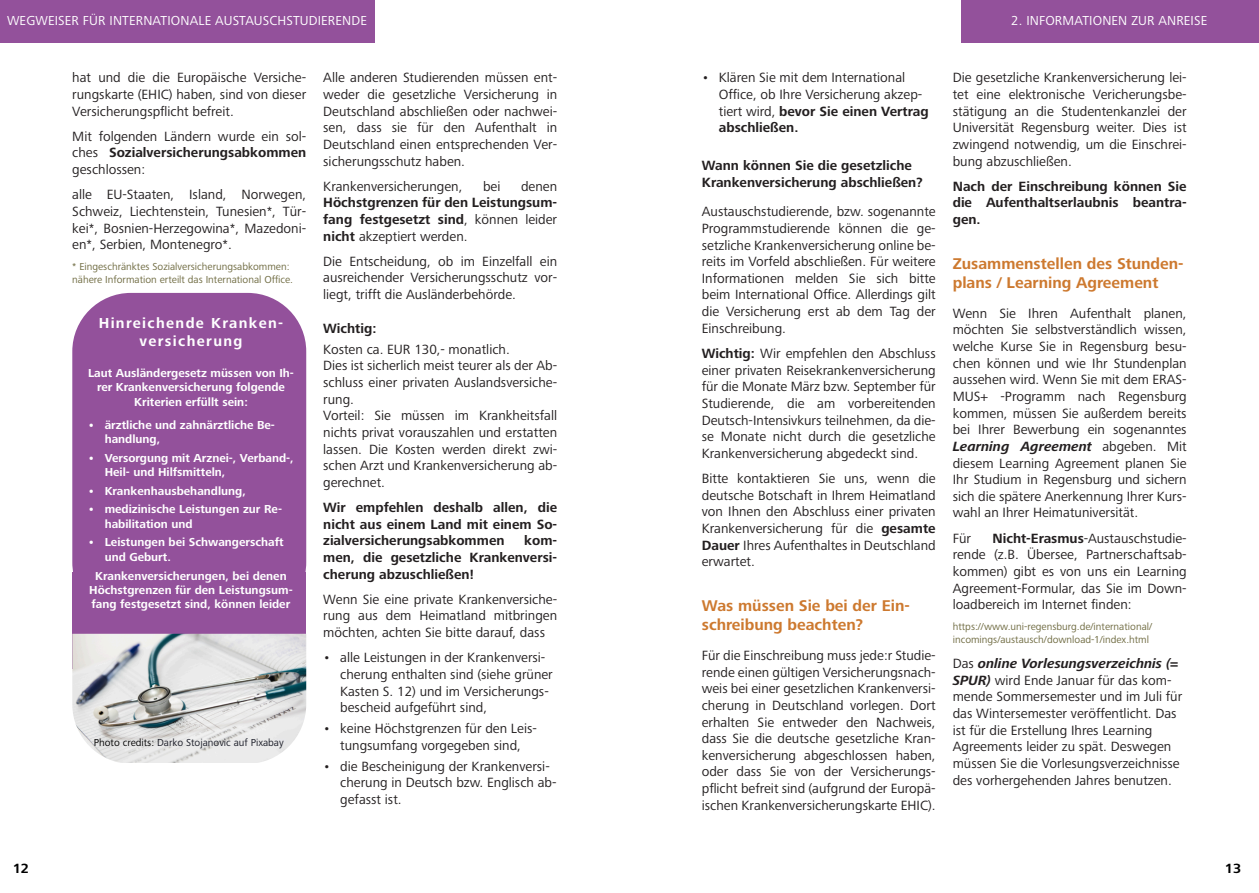
<style>
.page{position:relative;width:1259px;height:893px;background:#fff}
.page>*{position:absolute;margin:0;border:0;box-sizing:border-box;transform-origin:0 0}
.t1{font:700 16.2px/19.4px "Frutiger Next LTW1 G";color:#cd792f}
.t2{font:700 15px/18px "Frutiger Next LTW1 G";letter-spacing:.09em;color:#fff;text-align:center}
.t3{font:13.8px/16.6px "Frutiger Next LTW1 G";color:#231f20;text-align:justify}
.t4{font:700 13.8px/16.6px "Frutiger Next LTW1 G";color:#231f20;text-align:justify}
.t5{font:700 13.8px "Frutiger Next LTW1 G";color:#000}
.t6{font:13.5px "Frutiger Next LTW1 G";letter-spacing:.01em;color:#fff}
.t7{font:700 12px/14.4px "Frutiger Next LTW1 G";color:#fff}
.t8{font:10.5px/12.6px "Frutiger Next LTW1 G";color:#6e6a40}
.t9{font:10.5px "Frutiger Next LTW1 G";color:#191b26}
.s1{font-weight:700}
.s2{color:#000}
.s3{font-weight:400}
.s4{font-weight:700;font-style:italic}
</style>
<div class="page">
<div style="left:72px;top:573px;width:234px;height:96px;background:#93519b"></div>
<div style="left:72px;top:293px;width:234px;height:328px;background:#93519b;border-radius:58px"></div>
<img style="left:72px;top:634px;width:234px;height:128px">
<div style="left:0;top:0;width:374px;height:43px;background:#93519b"></div>
<div style="left:961px;top:0;width:298px;height:43px;background:#93519b"></div>
<p class="t6" style="left:7px;top:15px;width:361px">WEGWEISER FÜR INTERNATIONALE AUSTAUSCHSTUDIERENDE</p>
<p class="t6" style="left:1011px;top:16px;width:197px">2. INFORMATIONEN ZUR ANREISE</p>
<p class="t3" style="left:72px;top:71px;width:235px">hat und die die Europäische Versiche&shy;rungskarte (EHIC) haben, sind von dieser Versicherungspflicht befreit.</p>
<p class="t3" style="left:72px;top:129px;width:235px">Mit folgenden Ländern wurde ein sol&shy;ches <span class="s1">Sozialversicherungsabkommen </span>geschlossen:</p>
<p class="t3" style="left:72px;top:188px;width:235px">alle EU-Staaten, Island, Norwegen, Schweiz, Liechtenstein, Tunesien*, Tür&shy;kei*, Bosnien-Herzegowina*, Mazedoni&shy;en*, Serbien, Montenegro*.</p>
<p class="t8" style="left:72px;top:262px;width:222px">* Eingeschränktes Sozialversicherungsabkommen: nähere Information erteilt das International Office.</p>
<p class="t2" style="left:99px;top:315px;width:186px">Hinreichende Kranken&shy;versicherung</p>
<p class="t7" style="left:88px;top:367px;width:207px;text-align:center">Laut Ausländergesetz müssen von Ih&shy;rer Krankenversicherung folgende<br>Kriterien erfüllt sein:</p>
<p class="t7" style="left:105px;top:419px;width:172px;text-indent:-17px">• ärztliche und zahnärztliche Be&shy;handlung,</p>
<p class="t7" style="left:105px;top:452px;width:191px;text-indent:-17px">• Versorgung mit Arznei-, Verband-,<br>Heil- und Hilfsmitteln,</p>
<p class="t7" style="left:88px;top:485px;width:160px">• Krankenhausbehandlung,</p>
<p class="t7" style="left:105px;top:504px;width:179px;text-indent:-17px">• medizinische Leistungen zur Re&shy;habilitation und</p>
<p class="t7" style="left:105px;top:537px;width:181px;text-indent:-17px">• Leistungen bei Schwangerschaft und Geburt.</p>
<p class="t7" style="left:89px;top:570px;width:205px;text-align:center">Krankenversicherungen, bei denen<br>Höchstgrenzen für den Leistungsum&shy;fang festgesetzt sind, können leider</p>
<p class="t9" style="left:94px;top:739px;width:191px"><span class="s2">Photo credits:</span> Darko Stojanovic auf Pixabay</p>
<p class="t3" style="left:323px;top:71px;width:235px">Alle anderen Studierenden müssen ent&shy;weder die gesetzliche Versicherung in Deutschland abschließen oder nachwei&shy;sen, dass sie für den Aufenthalt in Deutschland einen entsprechenden Ver&shy;sicherungsschutz haben.</p>
<p class="t3" style="left:323px;top:179px;width:141px">Krankenversicherungen,</p>
<p class="t3" style="left:483px;top:179px;width:19px">bei</p>
<p class="t3" style="left:521px;top:179px;width:38px">denen</p>
<p class="t4" style="left:323px;top:196px;width:235px">Höchstgrenzen für den Leistungsum&shy;fang festgesetzt sind<span class="s3">, können leider </span>nicht <span class="s3">akzeptiert werden.</span></p>
<p class="t3" style="left:323px;top:254px;width:235px">Die Entscheidung, ob im Einzelfall ein ausreichender Versicherungsschutz vor&shy;liegt, trifft die Ausländerbehörde.</p>
<p class="t4" style="left:323px;top:321px;width:55px">Wichtig:</p>
<p class="t3" style="left:323px;top:342px;width:235px;text-align:left">Kosten ca. EUR 130,- monatlich.<br>Dies ist sicherlich meist teurer als der Ab&shy;schluss einer privaten Auslandsversiche&shy;rung.<br>Vorteil: Sie müssen im Krankheitsfall nichts privat vorauszahlen und erstatten lassen. Die Kosten werden direkt zwi&shy;schen Arzt und Krankenversicherung ab&shy;gerechnet.</p>
<p class="t4" style="left:323px;top:501px;width:235px">Wir empfehlen deshalb allen, die nicht aus einem Land mit einem So&shy;zialversicherungsabkommen</p>
<p class="t4" style="left:323px;top:534px;width:235px;text-indent:201px">kom&shy;men, die gesetzliche Krankenversi&shy;cherung abzuschließen!</p>
<p class="t3" style="left:323px;top:592px;width:235px">Wenn Sie eine private Krankenversiche&shy;rung aus dem Heimatland mitbringen möchten, achten Sie bitte darauf, dass</p>
<p class="t3" style="left:340px;top:651px;width:214px;text-align:left;text-indent:-17px">• alle Leistungen in der Krankenversi&shy;cherung enthalten sind (siehe grüner Kasten S. 12) und im Versicherungs&shy;bescheid aufgeführt sind,</p>
<p class="t3" style="left:323px;top:722px;width:215px;text-align:center">• keine Höchstgrenzen für den Leis&shy;tungsumfang vorgegeben sind,</p>
<p class="t3" style="left:340px;top:759px;width:218px;text-align:left;text-indent:-17px">• die Bescheinigung der Krankenversi&shy;cherung in Deutsch bzw. Englisch ab&shy;gefasst ist.</p>
<p class="t3" style="left:719px;top:71px;width:211px;text-align:left;text-indent:-17px">• Klären Sie mit dem International<br>Office, ob Ihre Versicherung akzep&shy;tiert wird, <span class="s1">bevor Sie einen Vertrag abschließen.</span></p>
<p class="t4" style="left:702px;top:159px;width:222px">Wann können Sie die gesetzliche<br>Krankenversicherung abschließen?</p>
<p class="t3" style="left:702px;top:205px;width:235px">Austauschstudierende, bzw. sogenannte Programmstudierende können die ge&shy;setzliche Krankenversicherung online be&shy;reits im Vorfeld abschließen. Für weitere Informationen melden Sie sich bitte beim International Office. Allerdings gilt die Versicherung erst ab dem Tag der Einschreibung.</p>
<p class="t3" style="left:702px;top:347px;width:235px"><span class="s1">Wichtig:</span> Wir empfehlen den Abschluss einer privaten Reisekrankenversicherung für die Monate März bzw. September für Studierende, die am vorbereitenden Deutsch-Intensivkurs teilnehmen, da die&shy;se Monate nicht durch die gesetzliche Krankenversicherung abgedeckt sind.</p>
<p class="t3" style="left:702px;top:472px;width:235px">Bitte kontaktieren Sie uns, wenn die deutsche Botschaft in Ihrem Heimatland von Ihnen den Abschluss einer privaten Krankenversicherung für die <span class="s1">gesamte Dauer</span> Ihres Aufenthaltes in Deutschland erwartet.</p>
<p class="t1" style="left:702px;top:598px;width:209px">Was müssen Sie bei der Ein&shy;schreibung beachten?</p>
<p class="t3" style="left:702px;top:648px;width:235px">Für die Einschreibung muss jede:r Studie&shy;rende einen gültigen Versicherungsnach&shy;weis bei einer gesetzlichen Krankenversi&shy;cherung in Deutschland vorlegen. Dort erhalten Sie entweder den Nachweis, dass Sie die deutsche gesetzliche Kran&shy;kenversicherung abgeschlossen haben, oder dass Sie von der Versicherungs&shy;pflicht befreit sind (aufgrund der Europä&shy;ischen Krankenversicherungskarte EHIC).</p>
<p class="t3" style="left:952px;top:71px;width:235px">Die gesetzliche Krankenversicherung lei&shy;tet eine elektronische Vericherungsbe&shy;stätigung an die Studentenkanzlei der Universität Regensburg weiter. Dies ist zwingend notwendig, um die Einschrei&shy;bung abzuschließen.</p>
<p class="t4" style="left:952px;top:179px;width:235px">Nach der Einschreibung können Sie die Aufenthaltserlaubnis beantra&shy;gen.</p>
<p class="t1" style="left:952px;top:256px;width:232px">Zusammenstellen des Stunden&shy;plans / Learning Agreement</p>
<p class="t3" style="left:952px;top:306px;width:235px">Wenn Sie Ihren Aufenthalt planen, möchten Sie selbstverständlich wissen, welche Kurse Sie in Regensburg besu&shy;chen können und wie Ihr Stundenplan aussehen wird. Wenn Sie mit dem ERAS-MUS+ -Programm nach Regensburg kommen, müssen Sie außerdem bereits bei Ihrer Bewerbung ein sogenanntes <span class="s4">Learning Agreement</span> abgeben. Mit diesem Learning Agreement planen Sie Ihr Studium in Regensburg und sichern sich die spätere Anerkennung Ihrer Kurs&shy;wahl an Ihrer Heimatuniversität.</p>
<p class="t3" style="left:952px;top:531px;width:20px">Für</p>
<p class="t3" style="left:952px;top:531px;width:235px;text-indent:40px"><span class="s1">Nicht-Erasmus</span>-Austauschstudie&shy;rende (z.B. Übersee, Partnerschaftsab&shy;kommen) gibt es von uns ein Learning Agreement-Formular, das Sie im Down&shy;loadbereich im Internet finden:</p>
<p class="t8" style="left:952px;top:622px;width:201px">https://www.uni-regensburg.de/international/ incomings/austausch/download-1/index.html</p>
<p class="t3" style="left:952px;top:657px;width:231px;text-align:left">Das <span class="s4">online Vorlesungsverzeichnis (= SPUR)</span> wird Ende Januar für das kom&shy;mende Sommersemester und im Juli für das Wintersemester veröffentlicht. Das ist für die Erstellung Ihres Learning Agreements leider zu spät. Deswegen müssen Sie die Vorlesungsverzeichnisse des vorhergehenden Jahres benutzen.</p>
<p class="t5" style="left:13px;top:863px;width:18px">12</p>
<p class="t5" style="left:1225px;top:863px;width:18px">13</p>
</div>
